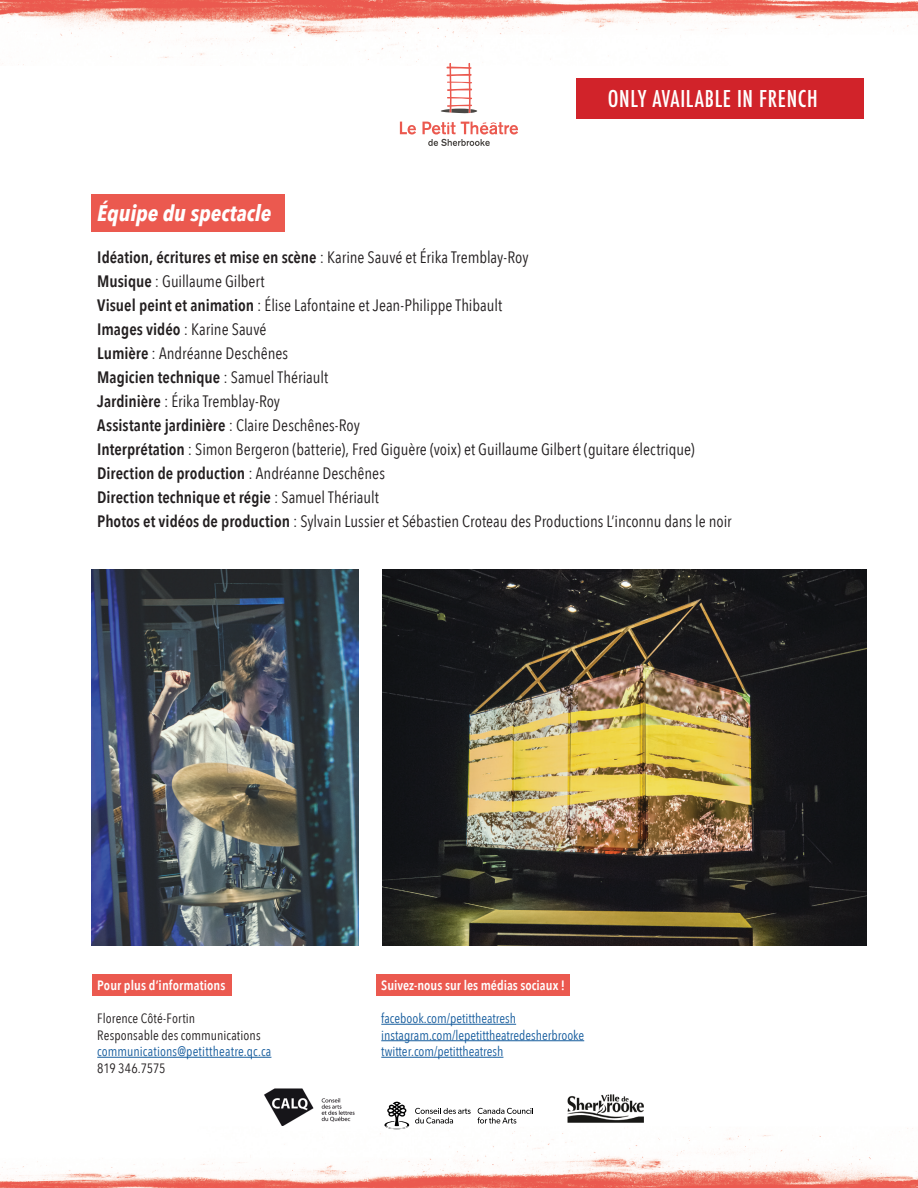
<style>
.page{position:relative;width:918px;height:1188px;background:#fff}
.page>*{position:absolute;margin:0;border:0;box-sizing:border-box;transform-origin:0 0}
.t1{font:500 condensed 22.5px "Futura";letter-spacing:.03em;color:#fff}
.t2{font:italic 700 22.5px "Avenir Next Condensed";color:#fff}
.t3{font:16.5px/24px "Avenir Next Condensed";color:#231f20}
.t4{font:13.5px/16.5px "Avenir Next Condensed";color:#175d9e}
.t5{font:13.5px/16.5px "Avenir Next Condensed";letter-spacing:.01em;color:#231f20}
.t6{font:600 13.5px "Avenir Next Condensed";color:#fff}
.s1{font-weight:600}
</style>
<div class="page">
<svg style="left:441px;top:66px;width:36px;height:47px"></svg>
<svg style="left:400px;top:122px;width:16px;height:13px"></svg>
<svg style="left:422px;top:122px;width:96px;height:24px"></svg>
<img style="left:0;top:0;width:918px;height:66px">
<img style="left:450px;top:63px;width:20px;height:3px">
<img style="left:264px;top:1088px;width:91px;height:38px">
<svg style="left:477px;top:1108px;width:56px;height:16px"></svg>
<svg style="left:384px;top:1102px;width:87px;height:24px"></svg>
<img style="left:567px;top:1094px;width:77px;height:29px">
<img style="left:0;top:1126px;width:918px;height:62px">
<img style="left:313px;top:1126px;width:51px;height:4px">
<img style="left:385px;top:1126px;width:23px;height:3px">
<img style="left:561px;top:1126px;width:91px;height:4px">
<div style="left:93px;top:975px;width:139px;height:21px;background:#eb594f"></div>
<hr style="left:97px;top:1057px;width:174px;height:1px;background:#175d9e">
<div style="left:376px;top:975px;width:193px;height:21px;background:#eb594f"></div>
<hr style="left:381px;top:1024px;width:135px;height:1px;background:#175d9e">
<hr style="left:381px;top:1040px;width:203px;height:1px;background:#175d9e">
<hr style="left:381px;top:1057px;width:122px;height:1px;background:#175d9e">
<img style="left:91px;top:569px;width:267px;height:377px">
<img style="left:383px;top:569px;width:484px;height:377px">
<div style="left:91px;top:194px;width:193px;height:38px;background:#eb594f"></div>
<div style="left:577px;top:78px;width:287px;height:40px;background:#d1232a"></div>
<h1 class="t1" style="left:608px;top:84px;width:211px">ONLY AVAILABLE IN FRENCH</h1>
<h1 class="t2" style="left:97px;top:199px;width:175px">Équipe du spectacle</h1>
<p class="t3" style="left:97px;top:244px;width:636px"><span class="s1">Idéation, écritures et mise en scène</span> : Karine Sauvé et Érika Tremblay-Roy<br><span class="s1">Musique</span> : Guillaume Gilbert<br><span class="s1">Visuel peint et animation</span> : Élise Lafontaine et Jean-Philippe Thibault<br><span class="s1">Images vidéo</span> : Karine Sauvé<br><span class="s1">Lumière</span> : Andréanne Deschênes<br><span class="s1">Magicien technique</span> : Samuel Thériault<br><span class="s1">Jardinière</span> : Érika Tremblay-Roy<br><span class="s1">Assistante jardinière</span> : Claire Deschênes-Roy<br><span class="s1">Interprétation</span> : Simon Bergeron (batterie), Fred Giguère (voix) et Guillaume Gilbert (guitare électrique)<br><span class="s1">Direction de production</span> : Andréanne Deschênes<br><span class="s1">Direction technique et régie</span> : Samuel Thériault<br><span class="s1">Photos et vidéos de production</span> : Sylvain Lussier et Sébastien Croteau des Productions L’inconnu dans le noir</p>
<p class="t6" style="left:97px;top:974px;width:130px">Pour plus d’informations</p>
<p class="t5" style="left:97px;top:1010px;width:165px">Florence Côté-Fortin<br>Responsable des communications</p>
<p class="t4" style="left:97px;top:1043px;width:176px">communications@petittheatre.qc.ca</p>
<p class="t5" style="left:97px;top:1059px;width:70px">819 346.7575</p>
<p class="t6" style="left:381px;top:974px;width:185px">Suivez-nous sur les médias sociaux !</p>
<p class="t4" style="left:381px;top:1010px;width:204px">facebook.com/petittheatresh instagram.com/lepetittheatredesherbrooke twitter.com/petittheatresh</p>
</div>
